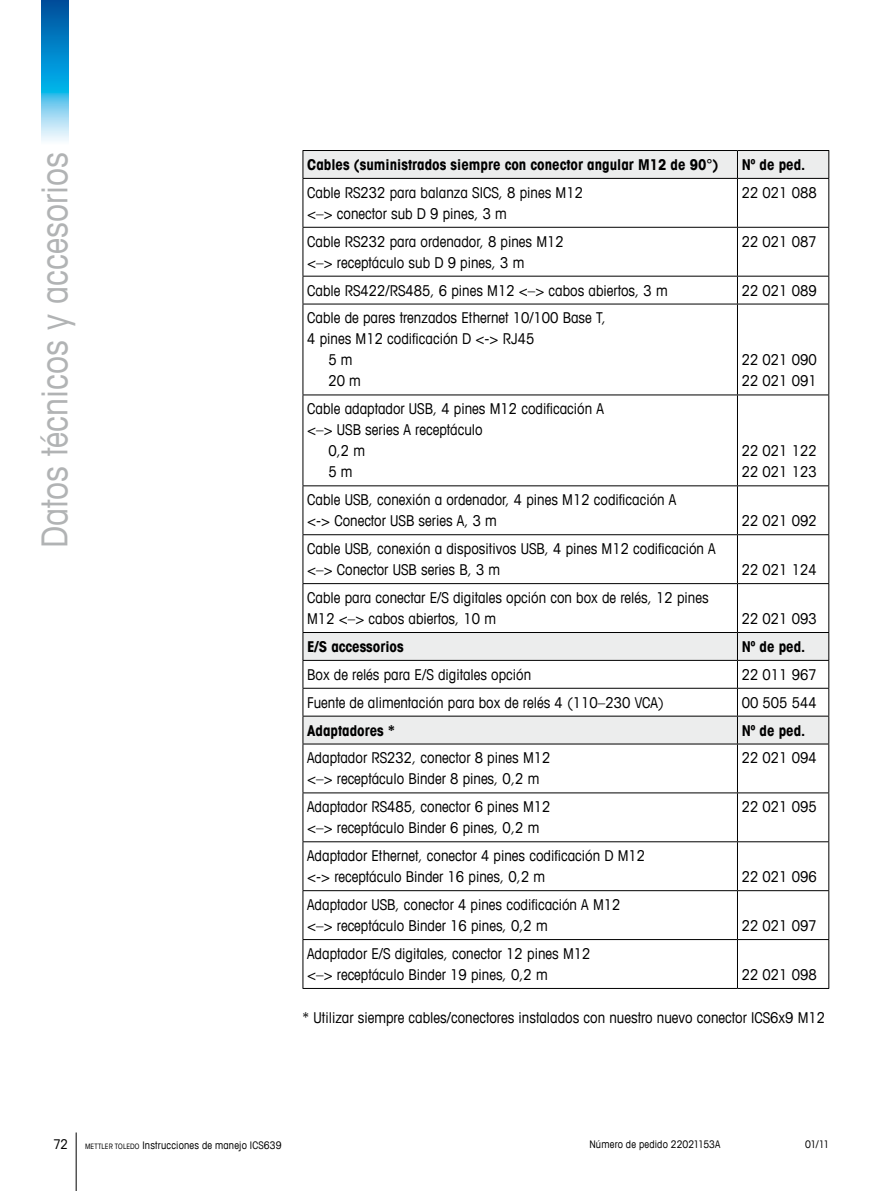
<style>
.page{position:relative;width:893px;height:1191px;background:#fff}
.page>*{position:absolute;margin:0;border:0;box-sizing:border-box;transform-origin:0 0}
.t1{font:condensed 36px "Avant Garde Com";color:#b1b3b4}
.t2{font:condensed 15px/21px "Avant Garde Com";color:#000}
.t3{font:700 condensed 15px "Avant Garde Com";color:#000}
.t4{font:condensed 13.5px "Avant Garde Com";color:#000}
.t5{font:condensed 10.5px "Avant Garde Com";letter-spacing:.015em;color:#000}
.s1{font-size:7.5px}
</style>
<div class="page">
<hr style="left:76px;top:1132px;width:1px;height:59px;background:#000">
<img style="left:42px;top:0;width:26px;height:141px">
<svg style="left:304px;top:151px;width:524px;height:592px"></svg>
<hr style="left:303px;top:150px;width:434px;height:1px;background:#000">
<svg style="left:303px;top:151px;width:1px;height:27px"></svg>
<hr style="left:737px;top:150px;width:92px;height:1px;background:#000">
<svg style="left:737px;top:151px;width:1px;height:27px"></svg>
<svg style="left:828px;top:151px;width:1px;height:27px"></svg>
<hr style="left:303px;top:178px;width:434px;height:1px;background:#000">
<hr style="left:303px;top:179px;width:1px;height:48px;background:#000">
<hr style="left:737px;top:178px;width:92px;height:1px;background:#000">
<hr style="left:737px;top:179px;width:1px;height:48px;background:#000">
<hr style="left:828px;top:179px;width:1px;height:48px;background:#000">
<hr style="left:303px;top:227px;width:434px;height:1px;background:#000">
<hr style="left:303px;top:228px;width:1px;height:48px;background:#000">
<hr style="left:737px;top:227px;width:92px;height:1px;background:#000">
<hr style="left:737px;top:228px;width:1px;height:48px;background:#000">
<hr style="left:828px;top:228px;width:1px;height:48px;background:#000">
<hr style="left:303px;top:276px;width:434px;height:1px;background:#000">
<svg style="left:303px;top:276px;width:1px;height:28px"></svg>
<hr style="left:737px;top:276px;width:92px;height:1px;background:#000">
<svg style="left:737px;top:276px;width:1px;height:28px"></svg>
<svg style="left:828px;top:276px;width:1px;height:28px"></svg>
<hr style="left:303px;top:304px;width:434px;height:1px;background:#000">
<hr style="left:303px;top:304px;width:1px;height:90px;background:#000">
<hr style="left:737px;top:304px;width:92px;height:1px;background:#000">
<hr style="left:737px;top:304px;width:1px;height:90px;background:#000">
<hr style="left:828px;top:304px;width:1px;height:90px;background:#000">
<hr style="left:303px;top:394px;width:434px;height:1px;background:#000">
<hr style="left:303px;top:395px;width:1px;height:90px;background:#000">
<hr style="left:737px;top:394px;width:92px;height:1px;background:#000">
<hr style="left:737px;top:395px;width:1px;height:90px;background:#000">
<hr style="left:828px;top:395px;width:1px;height:90px;background:#000">
<hr style="left:303px;top:485px;width:434px;height:1px;background:#000">
<hr style="left:303px;top:486px;width:1px;height:48px;background:#000">
<hr style="left:737px;top:485px;width:92px;height:1px;background:#000">
<hr style="left:737px;top:486px;width:1px;height:48px;background:#000">
<hr style="left:828px;top:486px;width:1px;height:48px;background:#000">
<hr style="left:303px;top:534px;width:434px;height:1px;background:#000">
<hr style="left:303px;top:535px;width:1px;height:48px;background:#000">
<hr style="left:737px;top:534px;width:92px;height:1px;background:#000">
<hr style="left:737px;top:535px;width:1px;height:48px;background:#000">
<hr style="left:828px;top:535px;width:1px;height:48px;background:#000">
<hr style="left:303px;top:583px;width:434px;height:1px;background:#000">
<hr style="left:303px;top:584px;width:1px;height:48px;background:#000">
<hr style="left:737px;top:583px;width:92px;height:1px;background:#000">
<hr style="left:737px;top:584px;width:1px;height:48px;background:#000">
<hr style="left:828px;top:584px;width:1px;height:48px;background:#000">
<hr style="left:303px;top:632px;width:434px;height:1px;background:#000">
<hr style="left:737px;top:632px;width:92px;height:1px;background:#000">
<hr style="left:303px;top:660px;width:434px;height:1px;background:#000">
<hr style="left:737px;top:660px;width:92px;height:1px;background:#000">
<hr style="left:303px;top:688px;width:434px;height:1px;background:#000">
<hr style="left:737px;top:688px;width:92px;height:1px;background:#000">
<hr style="left:303px;top:716px;width:434px;height:1px;background:#000">
<svg style="left:303px;top:633px;width:1px;height:110px"></svg>
<hr style="left:737px;top:716px;width:92px;height:1px;background:#000">
<svg style="left:737px;top:633px;width:1px;height:110px"></svg>
<svg style="left:828px;top:633px;width:1px;height:110px"></svg>
<hr style="left:303px;top:743px;width:434px;height:1px;background:#000">
<hr style="left:303px;top:744px;width:1px;height:48px;background:#000">
<hr style="left:737px;top:743px;width:92px;height:1px;background:#000">
<hr style="left:737px;top:744px;width:1px;height:48px;background:#000">
<hr style="left:828px;top:744px;width:1px;height:48px;background:#000">
<hr style="left:303px;top:792px;width:434px;height:1px;background:#000">
<hr style="left:303px;top:793px;width:1px;height:48px;background:#000">
<hr style="left:737px;top:792px;width:92px;height:1px;background:#000">
<hr style="left:737px;top:793px;width:1px;height:48px;background:#000">
<hr style="left:828px;top:793px;width:1px;height:48px;background:#000">
<hr style="left:303px;top:841px;width:434px;height:1px;background:#000">
<hr style="left:303px;top:842px;width:1px;height:48px;background:#000">
<hr style="left:737px;top:841px;width:92px;height:1px;background:#000">
<hr style="left:737px;top:842px;width:1px;height:48px;background:#000">
<hr style="left:828px;top:842px;width:1px;height:48px;background:#000">
<hr style="left:303px;top:890px;width:434px;height:1px;background:#000">
<hr style="left:303px;top:891px;width:1px;height:48px;background:#000">
<hr style="left:737px;top:890px;width:92px;height:1px;background:#000">
<hr style="left:737px;top:891px;width:1px;height:48px;background:#000">
<hr style="left:828px;top:891px;width:1px;height:48px;background:#000">
<hr style="left:303px;top:939px;width:434px;height:1px;background:#000">
<hr style="left:303px;top:940px;width:1px;height:48px;background:#000">
<hr style="left:737px;top:939px;width:92px;height:1px;background:#000">
<hr style="left:737px;top:940px;width:1px;height:48px;background:#000">
<hr style="left:828px;top:940px;width:1px;height:48px;background:#000">
<hr style="left:303px;top:988px;width:434px;height:1px;background:#000">
<hr style="left:737px;top:988px;width:92px;height:1px;background:#000">
<h1 class="t1" style="left:32px;top:548px;width:397px;rotate:-90deg">Datos técnicos y accesorios</h1>
<p class="t3" style="left:307px;top:155px;width:413px">Cables (suministrados siempre con conector angular M12 de 90°)</p>
<p class="t3" style="left:742px;top:155px;width:65px">Nº de ped.</p>
<p class="t2" style="left:307px;top:181px;width:277px">Cable RS232 para balanza SICS, 8 pines M12 &lt;–&gt; conector sub D 9 pines, 3 m</p>
<p class="t2" style="left:742px;top:181px;width:77px">22 021 088</p>
<p class="t2" style="left:307px;top:230px;width:258px">Cable RS232 para ordenador, 8 pines M12 &lt;–&gt; receptáculo sub D 9 pines, 3 m</p>
<p class="t2" style="left:742px;top:230px;width:77px">22 021 087</p>
<p class="t2" style="left:307px;top:279px;width:362px">Cable RS422/RS485, 6 pines M12 &lt;–&gt; cabos abiertos, 3 m</p>
<p class="t2" style="left:742px;top:279px;width:77px">22 021 089</p>
<p class="t2" style="left:307px;top:307px;width:300px">Cable de pares trenzados Ethernet 10/100 Base T,</p>
<p class="t2" style="left:307px;top:328px;width:229px">4 pines M12 codificación D &lt;-&gt; RJ45</p>
<p class="t2" style="left:328px;top:349px;width:26px">5 m</p>
<p class="t2" style="left:328px;top:370px;width:34px">20 m</p>
<p class="t2" style="left:742px;top:349px;width:77px">22 021 090<br>22 021 091</p>
<p class="t2" style="left:307px;top:398px;width:298px">Cable adaptador USB, 4 pines M12 codificación A</p>
<p class="t2" style="left:307px;top:419px;width:177px">&lt;–&gt; USB series A receptáculo</p>
<p class="t2" style="left:328px;top:440px;width:38px">0,2 m</p>
<p class="t2" style="left:328px;top:461px;width:26px">5 m</p>
<p class="t2" style="left:742px;top:440px;width:77px">22 021 122<br>22 021 123</p>
<p class="t2" style="left:307px;top:489px;width:371px">Cable USB, conexión a ordenador, 4 pines M12 codificación A &lt;-&gt; Conector USB series A, 3 m</p>
<p class="t2" style="left:742px;top:510px;width:77px">22 021 092</p>
<p class="t2" style="left:307px;top:538px;width:410px">Cable USB, conexión a dispositivos USB, 4 pines M12 codificación A &lt;–&gt; Conector USB series B, 3 m</p>
<p class="t2" style="left:742px;top:559px;width:77px">22 021 124</p>
<p class="t2" style="left:307px;top:587px;width:403px">Cable para conectar E/S digitales opción con box de relés, 12 pines<br>M12 &lt;–&gt; cabos abiertos, 10 m</p>
<p class="t2" style="left:742px;top:608px;width:77px">22 021 093</p>
<p class="t3" style="left:307px;top:637px;width:98px">E/S accessorios</p>
<p class="t3" style="left:742px;top:637px;width:65px">Nº de ped.</p>
<p class="t2" style="left:307px;top:663px;width:226px">Box de relés para E/S digitales opción</p>
<p class="t2" style="left:742px;top:663px;width:77px">22 011 967</p>
<p class="t2" style="left:307px;top:691px;width:358px">Fuente de alimentación para box de relés 4 (110–230 VCA)</p>
<p class="t2" style="left:742px;top:691px;width:77px">00 505 544</p>
<p class="t3" style="left:307px;top:720px;width:89px">Adaptadores *</p>
<p class="t3" style="left:742px;top:720px;width:65px">Nº de ped.</p>
<p class="t2" style="left:307px;top:747px;width:245px">Adaptador RS232, conector 8 pines M12 &lt;–&gt; receptáculo Binder 8 pines, 0,2 m</p>
<p class="t2" style="left:742px;top:747px;width:77px">22 021 094</p>
<p class="t2" style="left:307px;top:796px;width:245px">Adaptador RS485, conector 6 pines M12 &lt;–&gt; receptáculo Binder 6 pines, 0,2 m</p>
<p class="t2" style="left:742px;top:796px;width:77px">22 021 095</p>
<p class="t2" style="left:307px;top:845px;width:340px">Adaptador Ethernet, conector 4 pines codificación D M12 &lt;-&gt; receptáculo Binder 16 pines, 0,2 m</p>
<p class="t2" style="left:742px;top:866px;width:77px">22 021 096</p>
<p class="t2" style="left:307px;top:894px;width:315px">Adaptador USB, conector 4 pines codificación A M12 &lt;–&gt; receptáculo Binder 16 pines, 0,2 m</p>
<p class="t2" style="left:742px;top:915px;width:77px">22 021 097</p>
<p class="t2" style="left:307px;top:942px;width:285px">Adaptador E/S digitales, conector 12 pines M12 &lt;–&gt; receptáculo Binder 19 pines, 0,2 m</p>
<p class="t2" style="left:742px;top:963px;width:77px">22 021 098</p>
<p class="t2" style="left:303px;top:1006px;width:524px">* Utilizar siempre cables/conectores instalados con nuestro nuevo conector ICS6x9 M12</p>
<p class="t4" style="left:53px;top:1135px;width:16px">72</p>
<p class="t5" style="left:85px;top:1138px;width:198px"><span class="s1">METTLER TOLEDO</span> Instrucciones de manejo ICS639</p>
<p class="t5" style="left:589px;top:1137px;width:133px">Número de pedido 22021153A</p>
<p class="t5" style="left:805px;top:1137px;width:25px">01/11</p>
</div>
